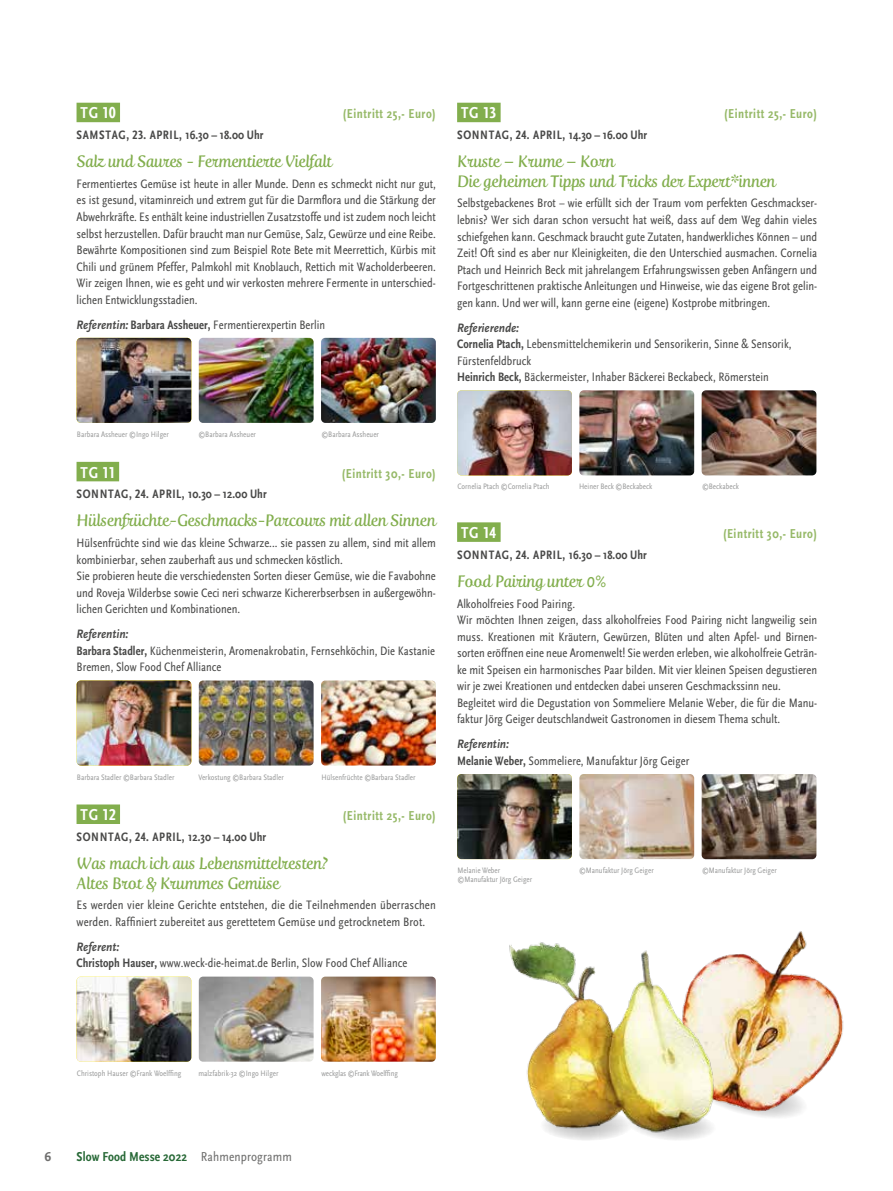
<style>
.page{position:relative;width:893px;height:1191px;background:#fff}
.page>*{position:absolute;margin:0;border:0;box-sizing:border-box;transform-origin:0 0}
.t1{font:16.5px/19.5px "Fertigo Pro Script";letter-spacing:-.015em;color:#82ae4d;scale:.96 1}
.t2{font:700 condensed 16.5px "Scala Sans Pro";letter-spacing:.045em;color:#fff}
.t3{font:700 condensed 13.5px "Scala Sans Pro";letter-spacing:.04em;color:#96b968}
.t4{font:700 condensed 13.5px "Scala Sans Pro";letter-spacing:.01em;color:#286937}
.t5{font:700 13.5px "Scala Sans Pro";color:#6f6f6e}
.t6{font:condensed 12.75px/16.5px "Scala Sans Pro";color:#494948}
.t7{font:700 condensed 12.75px "Scala Sans Pro";letter-spacing:.05em;color:#494948}
.t8{font:condensed 8.25px "Scala Sans Pro";color:#9c9d9d}
.s1{font-weight:700;font-style:italic;font-stretch:normal}
.s2{font-weight:700}
.s3{font-weight:400;color:#6f6f6e}
</style>
<div class="page">
<div style="left:77px;top:103px;width:43px;height:19px;background:#82ae4d"></div>
<div style="left:77px;top:462px;width:42px;height:19px;background:#82ae4d"></div>
<div style="left:77px;top:804px;width:43px;height:20px;background:#82ae4d"></div>
<img style="left:77px;top:338px;width:114px;height:85px">
<img style="left:199px;top:338px;width:115px;height:85px">
<img style="left:321px;top:338px;width:115px;height:85px">
<img style="left:77px;top:680px;width:114px;height:85px">
<img style="left:199px;top:680px;width:115px;height:85px">
<img style="left:321px;top:680px;width:115px;height:85px">
<img style="left:77px;top:976px;width:114px;height:85px">
<img style="left:199px;top:976px;width:115px;height:85px">
<img style="left:321px;top:976px;width:115px;height:85px">
<div style="left:457px;top:103px;width:44px;height:19px;background:#82ae4d"></div>
<div style="left:457px;top:522px;width:44px;height:20px;background:#82ae4d"></div>
<img style="left:457px;top:390px;width:115px;height:85px">
<img style="left:579px;top:390px;width:115px;height:85px">
<img style="left:702px;top:390px;width:114px;height:85px">
<img style="left:457px;top:774px;width:115px;height:85px">
<img style="left:579px;top:774px;width:115px;height:85px">
<img style="left:702px;top:774px;width:114px;height:85px">
<img style="left:719px;top:931px;width:125px;height:151px">
<img style="left:509px;top:942px;width:210px;height:176px">
<svg style="left:540px;top:1110px;width:93px;height:30px;background:#bcad8e"></svg>
<img style="left:627px;top:1071px;width:183px;height:69px">
<p class="t2" style="left:80px;top:103px;width:37px">TG 10</p>
<p class="t3" style="left:343px;top:106px;width:95px">(Eintritt 25,- Euro)</p>
<p class="t7" style="left:77px;top:128px;width:188px">SAMSTAG, 23. APRIL, 16.30 – 18.00 Uhr</p>
<p class="t1" style="left:77px;top:152px;width:268px">Salz und Saures - Fermentierte Vielfalt</p>
<p class="t6" style="left:77px;top:175px;width:361px;text-align:justify">Fermentiertes Gemüse ist heute in aller Munde. Denn es schmeckt nicht nur gut, es ist gesund, vitaminreich und extrem gut für die Darmflora und die Stärkung der Abwehrkräfte. Es enthält keine industriellen Zusatzstoffe und ist zudem noch leicht selbst herzustellen. Dafür braucht man nur Gemüse, Salz, Gewürze und eine Reibe.<br>Bewährte Kompositionen sind zum Beispiel Rote Bete mit Meerrettich, Kürbis mit Chili und grünem Pfeffer, Palmkohl mit Knoblauch, Rettich mit Wacholderbeeren.<br>Wir zeigen Ihnen, wie es geht und wir verkosten mehrere Fermente in unterschied&shy;lichen Entwicklungsstadien.</p>
<p class="t6" style="left:77px;top:316px;width:250px"><span class="s1">Referentin:</span> <span class="s2">Barbara Assheuer,</span> Fermentierexpertin Berlin</p>
<p class="t8" style="left:77px;top:429px;width:93px">Barbara Assheuer ©Ingo Hilger</p>
<p class="t8" style="left:198px;top:429px;width:59px">©Barbara Assheuer</p>
<p class="t8" style="left:321px;top:429px;width:59px">©Barbara Assheuer</p>
<p class="t2" style="left:80px;top:462px;width:36px">TG 11</p>
<p class="t3" style="left:342px;top:465px;width:96px">(Eintritt 30,- Euro)</p>
<p class="t7" style="left:77px;top:487px;width:192px">SONNTAG, 24. APRIL, 10.30 – 12.00 Uhr</p>
<p class="t1" style="left:77px;top:511px;width:376px">Hülsenfrüchte-Geschmacks-Parcours mit allen Sinnen</p>
<p class="t6" style="left:77px;top:534px;width:361px">Hülsenfrüchte sind wie das kleine Schwarze... sie passen zu allem, sind mit allem kombinierbar, sehen zauberhaft aus und schmecken köstlich.<br>Sie probieren heute die verschiedensten Sorten dieser Gemüse, wie die Favabohne und Roveja Wilderbse sowie Ceci neri schwarze Kichererbserbsen in außergewöhn&shy;lichen Gerichten und Kombinationen.</p>
<p class="t6" style="left:77px;top:626px;width:360px"><span class="s1">Referentin:<br></span><span class="s2">Barbara Stadler,</span> Küchenmeisterin, Aromenakrobatin, Fernsehköchin, Die Kastanie<br>Bremen, Slow Food Chef Alliance</p>
<p class="t8" style="left:77px;top:772px;width:99px">Barbara Stadler ©Barbara Stadler</p>
<p class="t8" style="left:198px;top:772px;width:87px">Verkostung ©Barbara Stadler</p>
<p class="t8" style="left:321px;top:772px;width:96px">Hülsenfrüchte ©Barbara Stadler</p>
<p class="t2" style="left:80px;top:805px;width:37px">TG 12</p>
<p class="t3" style="left:343px;top:808px;width:95px">(Eintritt 25,- Euro)</p>
<p class="t7" style="left:77px;top:829px;width:191px">SONNTAG, 24. APRIL, 12.30 – 14.00 Uhr</p>
<p class="t1" style="left:77px;top:853px;width:263px">Was mach ich aus Lebensmittelresten?<br>Altes Brot &amp; Krummes Gemüse</p>
<p class="t6" style="left:77px;top:897px;width:361px">Es werden vier kleine Gerichte entstehen, die die Teilnehmenden überraschen werden. Raffiniert zubereitet aus gerettetem Gemüse und getrocknetem Brot.</p>
<p class="t6" style="left:77px;top:938px;width:332px"><span class="s1">Referent:<br></span><span class="s2">Christoph Hauser,</span> www.weck-die-heimat.de Berlin, Slow Food Chef Alliance</p>
<p class="t2" style="left:461px;top:103px;width:37px">TG 13</p>
<p class="t3" style="left:724px;top:106px;width:95px">(Eintritt 25,- Euro)</p>
<p class="t7" style="left:457px;top:128px;width:191px">SONNTAG, 24. APRIL, 14.30 – 16.00 Uhr</p>
<p class="t1" style="left:457px;top:152px;width:333px">Kruste – Krume – Korn<br>Die geheimen Tipps und Tricks der Expert*innen</p>
<p class="t6" style="left:457px;top:195px;width:362px;text-align:justify">Selbstgebackenes Brot – wie erfüllt sich der Traum vom perfekten Geschmackser&shy;lebnis? Wer sich daran schon versucht hat weiß, dass auf dem Weg dahin vieles schiefgehen kann. Geschmack braucht gute Zutaten, handwerkliches Können – und Zeit! Oft sind es aber nur Kleinigkeiten, die den Unterschied ausmachen. Cornelia Ptach und Heinrich Beck mit jahrelangem Erfahrungswissen geben Anfängern und Fortgeschrittenen praktische Anleitungen und Hinweise, wie das eigene Brot gelin&shy;gen kann. Und wer will, kann gerne eine (eigene) Kostprobe mitbringen.</p>
<p class="t6" style="left:457px;top:319px;width:336px"><span class="s1">Referierende:<br></span><span class="s2">Cornelia Ptach,</span> Lebensmittelchemikerin und Sensorikerin, Sinne &amp; Sensorik, Fürstenfeldbruck<br><span class="s2">Heinrich Beck,</span> Bäckermeister, Inhaber Bäckerei Beckabeck, Römerstein</p>
<p class="t8" style="left:458px;top:482px;width:93px">Cornelia Ptach ©Cornelia Ptach</p>
<p class="t8" style="left:579px;top:482px;width:75px">Heiner Beck ©Beckabeck</p>
<p class="t8" style="left:702px;top:482px;width:38px">©Beckabeck</p>
<p class="t2" style="left:461px;top:523px;width:37px">TG 14</p>
<p class="t3" style="left:723px;top:526px;width:96px">(Eintritt 30,- Euro)</p>
<p class="t7" style="left:457px;top:547px;width:191px">SONNTAG, 24. APRIL, 16.30 – 18.00 Uhr</p>
<p class="t1" style="left:457px;top:571px;width:157px">Food Pairing unter 0%</p>
<p class="t6" style="left:457px;top:595px;width:362px">Alkoholfreies Food Pairing.<br>Wir möchten Ihnen zeigen, dass alkoholfreies Food Pairing nicht langweilig sein muss. Kreationen mit Kräutern, Gewürzen, Blüten und alten Apfel- und Birnen&shy;sorten eröffnen eine neue Aromenwelt! Sie werden erleben, wie alkoholfreie Geträn&shy;ke mit Speisen ein harmonisches Paar bilden. Mit vier kleinen Speisen degustieren wir je zwei Kreationen und entdecken dabei unseren Geschmackssinn neu.<br>Begleitet wird die Degustation von Sommeliere Melanie Weber, die für die Manu&shy;faktur Jörg Geiger deutschlandweit Gastronomen in diesem Thema schult.</p>
<p class="t6" style="left:457px;top:735px;width:234px"><span class="s1">Referentin:<br></span><span class="s2">Melanie Weber,</span> Sommeliere, Manufaktur Jörg Geiger</p>
<p class="t8" style="left:458px;top:865px;width:44px">Melanie Weber</p>
<p class="t8" style="left:579px;top:865px;width:76px">©Manufaktur Jörg Geiger</p>
<p class="t8" style="left:702px;top:865px;width:76px">©Manufaktur Jörg Geiger</p>
<p class="t8" style="left:458px;top:874px;width:76px">©Manufaktur Jörg Geiger</p>
<p class="t8" style="left:77px;top:1068px;width:106px">Christoph Hauser ©Frank Woelffing</p>
<p class="t8" style="left:198px;top:1068px;width:82px">malzfabrik-32 ©Ingo Hilger</p>
<p class="t8" style="left:321px;top:1068px;width:78px">weckglas ©Frank Woelffing</p>
<p class="t5" style="left:45px;top:1148px;width:8px">6</p>
<p class="t4" style="left:77px;top:1148px;width:217px">Slow Food Messe 2022 <span class="s3">Rahmenprogramm</span></p>
</div>
